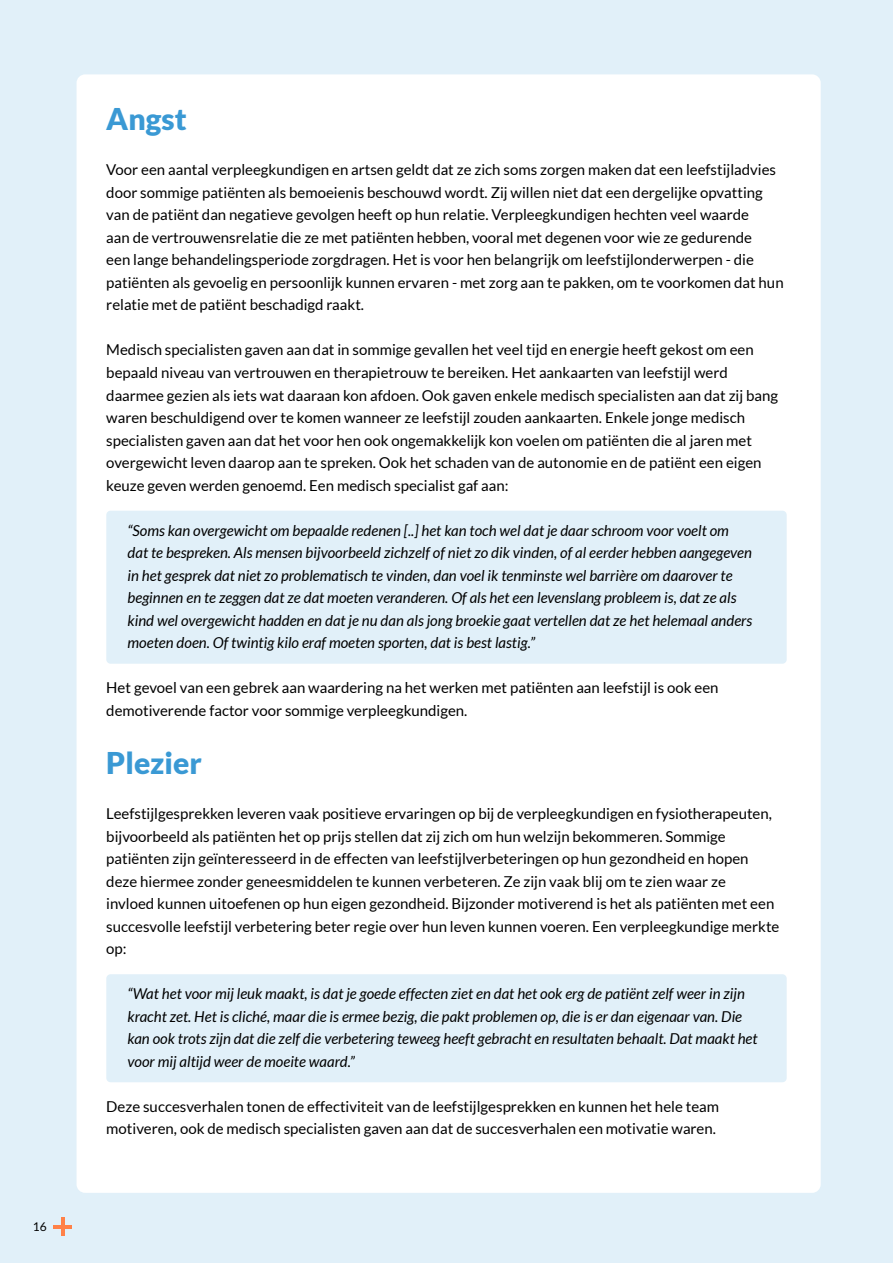
<style>
.page{position:relative;width:893px;height:1263px;background:#e1f0f9}
.page>*{position:absolute;margin:0;border:0;box-sizing:border-box;transform-origin:0 0}
.t1{font:900 30px "Lato";color:#3a99d4}
.t2{font:15px/22.5px "Lato";color:#000}
.t3{font:italic 15px/22.5px "Lato";color:#000}
.t4{font:12px "Lato";color:#000}
</style>
<div class="page">
<div style="left:77px;top:74px;width:744px;height:1119px;background:#fff;border-radius:9px"></div>
<hr style="left:61px;top:1218px;width:3px;height:18px;background:#ff8148">
<hr style="left:54px;top:1225px;width:18px;height:3px;background:#ff8148">
<div style="left:106px;top:511px;width:681px;height:153px;background:#e1f0f9;border-radius:4px"></div>
<div style="left:106px;top:974px;width:681px;height:108px;background:#e1f0f9;border-radius:4px"></div>
<p class="t4" style="left:33px;top:1220px;width:15px">16</p>
<h1 class="t1" style="left:106px;top:102px;width:82px">Angst</h1>
<p class="t2" style="left:106px;top:159px;width:679px">Voor een aantal verpleegkundigen en artsen geldt dat ze zich soms zorgen maken dat een leefstijladvies door sommige patiënten als bemoeienis beschouwd wordt. Zij willen niet dat een dergelijke opvatting van de patiënt dan negatieve gevolgen heeft op hun relatie. Verpleegkundigen hechten veel waarde<br>aan de vertrouwensrelatie die ze met patiënten hebben, vooral met degenen voor wie ze gedurende<br>een lange behandelingsperiode zorgdragen. Het is voor hen belangrijk om leefstijlonderwerpen - die patiënten als gevoelig en persoonlijk kunnen ervaren - met zorg aan te pakken, om te voorkomen dat hun relatie met de patiënt beschadigd raakt.</p>
<p class="t2" style="left:106px;top:339px;width:673px">Medisch specialisten gaven aan dat in sommige gevallen het veel tijd en energie heeft gekost om een bepaald niveau van vertrouwen en therapietrouw te bereiken. Het aankaarten van leefstijl werd daarmee gezien als iets wat daaraan kon afdoen. Ook gaven enkele medisch specialisten aan dat zij bang waren beschuldigend over te komen wanneer ze leefstijl zouden aankaarten. Enkele jonge medisch specialisten gaven aan dat het voor hen ook ongemakkelijk kon voelen om patiënten die al jaren met overgewicht leven daarop aan te spreken. Ook het schaden van de autonomie en de patiënt een eigen keuze geven werden genoemd. Een medisch specialist gaf aan:</p>
<p class="t3" style="left:128px;top:519px;width:626px">“Soms kan overgewicht om bepaalde redenen [..] het kan toch wel dat je daar schroom voor voelt om dat te bespreken. Als mensen bijvoorbeeld zichzelf of niet zo dik vinden, of al eerder hebben aangegeven in het gesprek dat niet zo problematisch te vinden, dan voel ik tenminste wel barrière om daarover te beginnen en te zeggen dat ze dat moeten veranderen. Of als het een levenslang probleem is, dat ze als kind wel overgewicht hadden en dat je nu dan als jong broekie gaat vertellen dat ze het helemaal anders moeten doen. Of twintig kilo eraf moeten sporten, dat is best lastig.”</p>
<p class="t2" style="left:106px;top:676px;width:614px">Het gevoel van een gebrek aan waardering na het werken met patiënten aan leefstijl is ook een demotiverende factor voor sommige verpleegkundigen.</p>
<h1 class="t1" style="left:106px;top:745px;width:97px">Plezier</h1>
<p class="t2" style="left:106px;top:802px;width:675px">Leefstijlgesprekken leveren vaak positieve ervaringen op bij de verpleegkundigen en fysiotherapeuten, bijvoorbeeld als patiënten het op prijs stellen dat zij zich om hun welzijn bekommeren. Sommige patiënten zijn geïnteresseerd in de effecten van leefstijlverbeteringen op hun gezondheid en hopen deze hiermee zonder geneesmiddelen te kunnen verbeteren. Ze zijn vaak blij om te zien waar ze<br>invloed kunnen uitoefenen op hun eigen gezondheid. Bijzonder motiverend is het als patiënten met een succesvolle leefstijl verbetering beter regie over hun leven kunnen voeren. Een verpleegkundige merkte op:</p>
<p class="t3" style="left:128px;top:983px;width:632px">“Wat het voor mij leuk maakt, is dat je goede effecten ziet en dat het ook erg de patiënt zelf weer in zijn kracht zet. Het is cliché, maar die is ermee bezig, die pakt problemen op, die is er dan eigenaar van. Die kan ook trots zijn dat die zelf die verbetering teweeg heeft gebracht en resultaten behaalt. Dat maakt het voor mij altijd weer de moeite waard.”</p>
<p class="t2" style="left:106px;top:1095px;width:614px">Deze succesverhalen tonen de effectiviteit van de leefstijlgesprekken en kunnen het hele team motiveren, ook de medisch specialisten gaven aan dat de succesverhalen een motivatie waren.</p>
</div>
